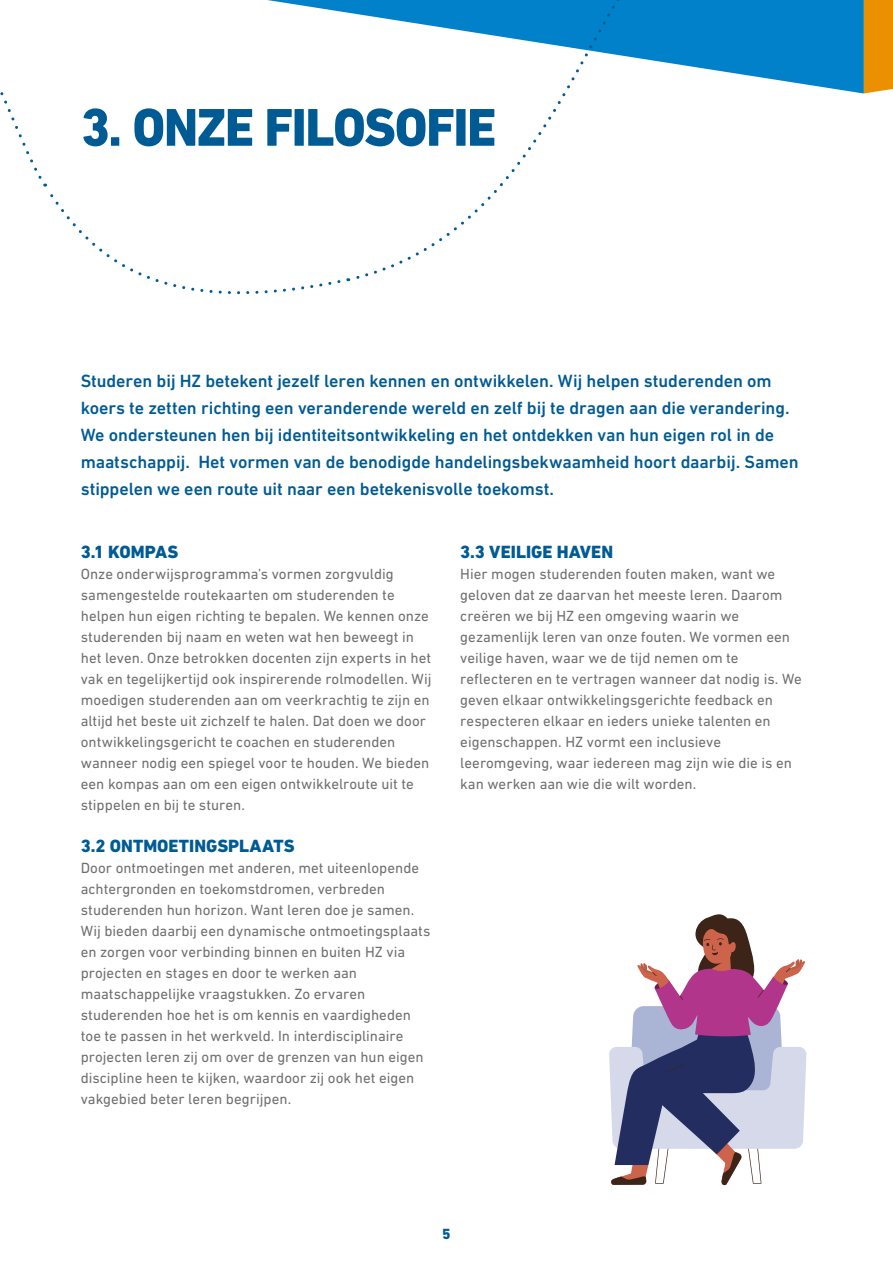
<style>
.page{position:relative;width:893px;height:1263px;background:#fff}
.page>*{position:absolute;margin:0;border:0;box-sizing:border-box;transform-origin:0 0}
.PLATTE_TEKST{font:800 54px "DIN Next LT Pro";letter-spacing:-.025em;color:#005b94}
.PLATTE_TEKST-2{font:500 18px/27px "DIN Next LT Pro";letter-spacing:-.005em;color:#005b94}
.PLATTE_TEKST-3{font:800 18px "DIN Next LT Pro";letter-spacing:.005em;color:#005b94}
.PLATTE_TEKST-4{font:15px/21px "DIN Next LT Pro";color:#706f6f}
.t1{font:800 15px "DIN Next LT Pro";color:#005b94}
</style>
<div class="page">
<svg style="left:609px;top:914px;width:197px;height:272px"></svg>
<svg style="left:342px;top:0;width:522px;height:94px;fill:#0081c9"></svg>
<svg style="left:349px;top:0;width:311px;height:281px"></svg>
<div style="left:864px;top:0;width:29px;height:94px;background:#eb9000"></div>
<svg style="left:0;top:0;width:342px;height:295px"></svg>
<p class="PLATTE_TEKST" style="left:81px;top:95px;width:417px">3. ONZE FILOSOFIE</p>
<p class="PLATTE_TEKST-2" style="left:81px;top:367px;width:719px">Studeren bij HZ betekent jezelf leren kennen en ontwikkelen. Wij helpen studerenden om koers te zetten richting een veranderende wereld en zelf bij te dragen aan die verandering.<br>We ondersteunen hen bij identiteitsontwikkeling en het ontdekken van hun eigen rol in de maatschappij. Het vormen van de benodigde handelingsbekwaamheid hoort daarbij. Samen stippelen we een route uit naar een betekenisvolle toekomst.</p>
<p class="PLATTE_TEKST-3" style="left:81px;top:541px;width:99px">3.1 KOMPAS</p>
<p class="PLATTE_TEKST-4" style="left:81px;top:563px;width:352px">Onze onderwijsprogramma’s vormen zorgvuldig samengestelde routekaarten om studerenden te helpen hun eigen richting te bepalen. We kennen onze studerenden bij naam en weten wat hen beweegt in het leven. Onze betrokken docenten zijn experts in het vak en tegelijkertijd ook inspirerende rolmodellen. Wij moedigen studerenden aan om veerkrachtig te zijn en altijd het beste uit zichzelf te halen. Dat doen we door ontwikkelingsgericht te coachen en studerenden wanneer nodig een spiegel voor te houden. We bieden een kompas aan om een eigen ontwikkelroute uit te stippelen en bij te sturen.</p>
<p class="PLATTE_TEKST-3" style="left:81px;top:835px;width:215px">3.2 ONTMOETINGSPLAATS</p>
<p class="PLATTE_TEKST-4" style="left:81px;top:857px;width:351px">Door ontmoetingen met anderen, met uiteenlopende achtergronden en toekomstdromen, verbreden studerenden hun horizon. Want leren doe je samen.<br>Wij bieden daarbij een dynamische ontmoetingsplaats en zorgen voor verbinding binnen en buiten HZ via projecten en stages en door te werken aan maatschappelijke vraagstukken. Zo ervaren studerenden hoe het is om kennis en vaardigheden toe te passen in het werkveld. In interdisciplinaire projecten leren zij om over de grenzen van hun eigen discipline heen te kijken, waardoor zij ook het eigen vakgebied beter leren begrijpen.</p>
<p class="PLATTE_TEKST-3" style="left:460px;top:541px;width:154px">3.3 VEILIGE HAVEN</p>
<p class="PLATTE_TEKST-4" style="left:460px;top:563px;width:343px">Hier mogen studerenden fouten maken, want we geloven dat ze daarvan het meeste leren. Daarom creëren we bij HZ een omgeving waarin we gezamenlijk leren van onze fouten. We vormen een veilige haven, waar we de tijd nemen om te reflecteren en te vertragen wanneer dat nodig is. We geven elkaar ontwikkelingsgerichte feedback en respecteren elkaar en ieders unieke talenten en eigenschappen. HZ vormt een inclusieve leeromgeving, waar iedereen mag zijn wie die is en kan werken aan wie die wilt worden.</p>
<p class="t1" style="left:442px;top:1225px;width:10px">5</p>
</div>
